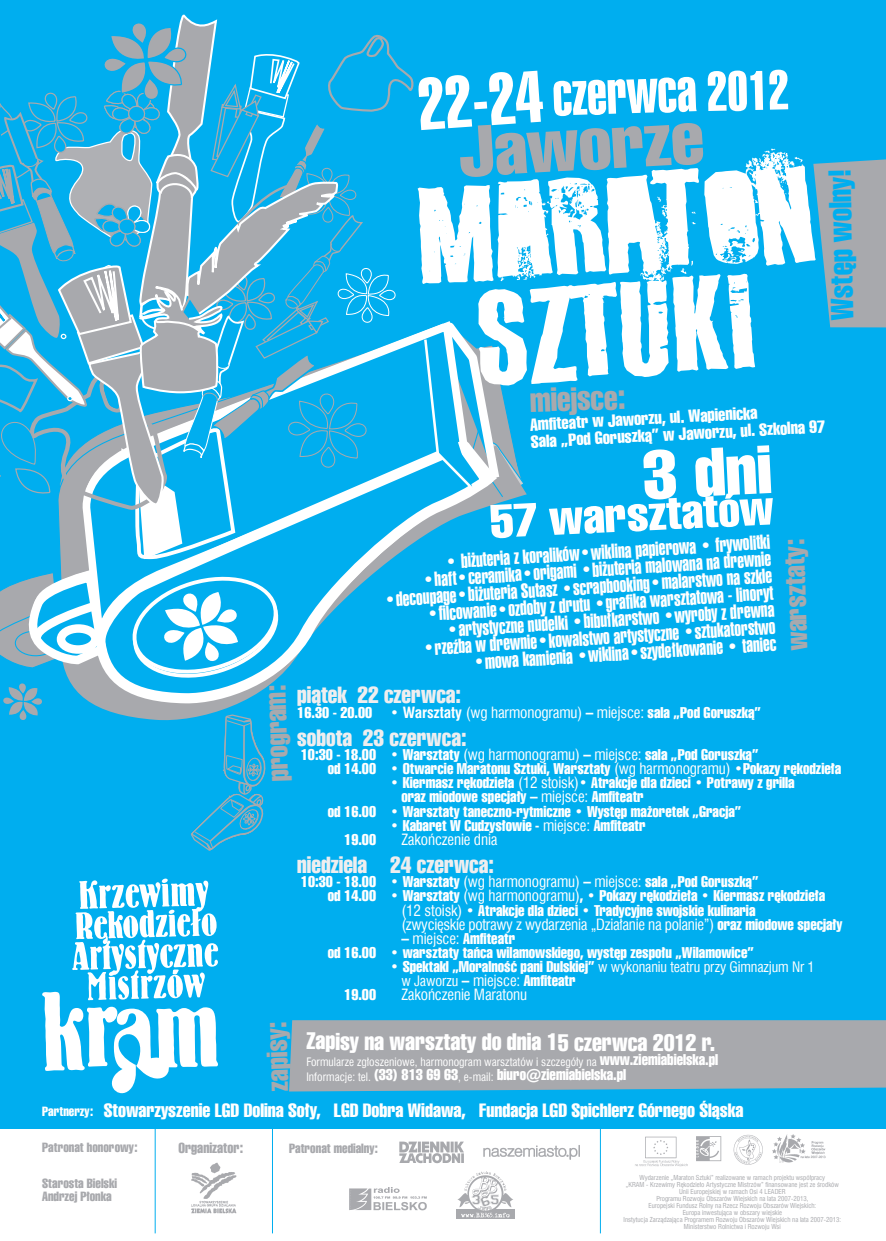
<style>
.page{position:relative;width:886px;height:1241px;background:#fff}
.page>*{position:absolute;margin:0;border:0;box-sizing:border-box;transform-origin:0 0}
.t1{font:126.88px "Octynaz";color:#fff;scale:1.07 1}
.t2{font:125.25px "Octynaz";color:#fff;scale:1.07 1}
.t3{font:71.06px "Swis 911 X Cm EU";color:#fff}
.t4{font:69.5px "Swis 911 Cm EU";color:#a8a9ad;scale:1.11 1}
.t5{font:66.25px "Swis 911 Cm EU";color:#fff;scale:1.11 1}
.t6{font:58.44px "Swis 911 X Cm EU";color:#fff}
.t7{font:54px "Swis 911 X Cm EU";color:#fff}
.t8{font:45.56px "Swis 911 Cm EU";color:#fff;scale:1.11 1}
.t9{font:32.06px "Swis 911 Cm EU";color:#a8a9ad}
.t10{font:30.88px "Swis 911 Cm EU";color:#00aeef}
.t11{font:28.06px "Swis 911 Cm EU";color:#a8a9ad}
.t12{font:23.25px "Swis 911 Cm EU";letter-spacing:-.005em;color:#fff}
.t13{font:22.69px "Swis 911 Cm EU";color:#eeeeef}
.t14{font:19.88px "Swis 911 X Cm EU";color:#fff}
.t15{font:18.75px "Swis 911 Cm EU";color:#fff}
.t16{font:17.06px/17.1px "Swis 911 Cm EU";color:#fff}
.t17{font:15.12px/14.1px "Swis 911 Cm EU";color:#fff}
.t18{font:15.12px "Swis 721 Cn EU";letter-spacing:-.02em;color:#fff}
.t19{font:14.19px "Swis 911 Cm EU";color:#a8a9ad}
.t20{font:13px/12.1px "Swis 911 Cm EU";color:#a8a9ad}
.t21{font:11.38px "Swis 721 Cn EU";color:#fff}
.t22{font:6.69px/6.9px "Swis 721 Cn EU";color:#a8a9ad;text-align:center}
.s1{font-family:"Swis 721 Cn EU";font-weight:700}
.s2{font-family:"Swis 721 Cn EU"}
.s3{font-family:"Swis 911 Cm EU"}
.s4{font-family:"Swis 721 Cn EU";font-size:14.12px}
.s5{font-family:"Swis 911 Cm EU";font-size:15.12px}
.s6{font-family:"Swis 721 Cn EU";font-size:11.38px}
.s7{font-size:13px}
</style>
<div class="page">
<div style="left:0;top:0;width:886px;height:1240px;background:#00aeef"></div>
<div style="left:0;top:1129px;width:886px;height:111px;background:#fff"></div>
<div style="left:289px;top:1020px;width:597px;height:71px;background:#a8a9ad"></div>
<svg style="left:42px;top:878px;width:176px;height:216px"></svg>
<img style="left:483px;top:1145px;width:97px;height:15px">
<img style="left:399px;top:1141px;width:65px;height:23px">
<img style="left:349px;top:1187px;width:78px;height:24px">
<img style="left:635px;top:1134px;width:191px;height:33px">
<div style="left:730px;top:1131px;width:40px;height:40px;background:#fff"></div>
<img style="left:733px;top:1134px;width:30px;height:31px">
<hr style="left:600px;top:1128px;width:1px;height:105px;background:#00aeef">
<hr style="left:155px;top:1128px;width:1px;height:105px;background:#00aeef">
<hr style="left:272px;top:1128px;width:1px;height:105px;background:#00aeef">
<svg style="left:813px;top:159px;width:73px;height:168px"></svg>
<svg style="left:0;top:14px;width:527px;height:837px"></svg>
<img style="left:191px;top:1162px;width:46px;height:52px">
<img style="left:456px;top:1171px;width:59px;height:47px">
<h3 class="t6" style="left:551px;top:62px;width:146px;rotate:-2deg">czerwca</h3>
<h3 class="t7" style="left:706px;top:61px;width:84px;rotate:-1deg">2012</h3>
<h3 class="t3" style="left:415px;top:65px;width:126px;rotate:-4deg">22-24</h3>
<h3 class="t4" style="left:457px;top:111px;width:222px;rotate:-3deg">Jaworze</h3>
<h1 class="t1" style="left:412px;top:162px;width:329px;rotate:-4deg">Maraton</h1>
<h3 class="t10" style="left:824px;top:320px;width:152px;rotate:-91deg">Wstęp wolny!</h3>
<h2 class="t2" style="left:471px;top:266px;width:263px;rotate:-4deg">Sztuki</h2>
<h3 class="t9" style="left:529px;top:382px;width:97px;rotate:-2deg">miejsce:</h3>
<p class="t16" style="left:530px;top:417px;width:296px;rotate:-3deg">Amfi teatr w Jaworzu, ul. Wapienicka<br>Sala „Pod Goruszką” w Jaworzu, ul. Szkolna 97</p>
<h3 class="t5" style="left:640px;top:437px;width:118px;rotate:-3deg">3 dni</h3>
<h3 class="t8" style="left:488px;top:496px;width:257px;rotate:-3deg">57 warsztatów</h3>
<h3 class="t14" style="left:445px;top:551px;width:327px;rotate:-4deg">• biżuteria z koralików•wiklina papierowa • frywolitki</h3>
<h3 class="t11" style="left:781px;top:651px;width:114px;rotate:-92deg">warsztaty:</h3>
<h3 class="t14" style="left:422px;top:570px;width:350px;rotate:-4deg">•haft•ceramika•origami •biżuteria malowana na drewnie</h3>
<h3 class="t14" style="left:384px;top:590px;width:390px;rotate:-4deg">•decoupage•biżuteria Sutasz •scrapbooking•malarstwo na szkle</h3>
<h3 class="t14" style="left:426px;top:604px;width:348px;rotate:-4deg">•fi lcowanie•ozdoby z drutu •grafi ka warsztatowa - linoryt</h3>
<h3 class="t14" style="left:446px;top:619px;width:330px;rotate:-4deg">•artystyczne nudelki •bibułkarstwo •wyroby z drewna</h3>
<h3 class="t14" style="left:422px;top:638px;width:355px;rotate:-4deg">•rzeźba w drewnie•kowalstwo artystyczne •sztukatorstwo</h3>
<h3 class="t14" style="left:472px;top:652px;width:305px;rotate:-4deg">•mowa kamienia •wiklina•szydełkowanie • taniec</h3>
<h3 class="t11" style="left:262px;top:782px;width:98px;rotate:-92deg">program:</h3>
<h3 class="t13" style="left:297px;top:682px;width:165px">piątek 22 czerwca:</h3>
<p class="t17" style="left:297px;top:706px;width:465px">16.30 - 20.00 • <span class="s1">Warsztaty</span> <span class="s2">(wg harmonogramu)</span> – <span class="s2">miejsce:</span> sala „Pod Goruszką”</p>
<h3 class="t13" style="left:297px;top:724px;width:171px">sobota 23 czerwca:</h3>
<p class="t17" style="left:328px;top:748px;width:515px;text-indent:-27px">10:30 - 18.00 • Warsztaty <span class="s2">(wg harmonogramu)</span> – <span class="s2">miejsce:</span> sala „Pod Goruszką”<br>od 14.00 • Otwarcie Maratonu Sztuki, Warsztaty <span class="s2">(wg harmonogramu)</span> •Pokazy rękodzieła</p>
<p class="t17" style="left:390px;top:776px;width:406px">• Kiermasz rękodzieła <span class="s2">(12 stoisk)•</span> Atrakcje dla dzieci • Potrawy z grilla</p>
<p class="t17" style="left:401px;top:790px;width:244px">oraz miodowe specjały – <span class="s2">miejsce:</span> Amfiteatr</p>
<p class="t17" style="left:328px;top:804px;width:415px">od 16.00 • Warsztaty taneczno-rytmiczne • Występ mażoretek „Gracja”</p>
<p class="t17" style="left:390px;top:819px;width:257px">• Kabaret W Cudzysłowie - <span class="s2">miejsce:</span> Amfiteatr</p>
<p class="t17" style="left:344px;top:833px;width:33px">19.00</p>
<p class="t18" style="left:401px;top:829px;width:98px">Zakończenie dnia</p>
<h3 class="t13" style="left:297px;top:851px;width:198px">niedziela 24 czerwca:</h3>
<p class="t17" style="left:301px;top:875px;width:459px">10:30 - 18.00 • Warsztaty <span class="s2">(wg harmonogramu)</span> – <span class="s2">miejsce:</span> sala „Pod Goruszką”</p>
<p class="t17" style="left:328px;top:889px;width:499px">od 14.00 • Warsztaty <span class="s2">(wg harmonogramu)</span>, • Pokazy rękodzieła • Kiermasz rękodzieła</p>
<p class="t17" style="left:401px;top:903px;width:355px"><span class="s2">(12 stoisk)</span> • Atrakcje dla dzieci • Tradycyjne swojskie kulinaria</p>
<p class="t18" style="left:401px;top:914px;width:442px">(zwycięskie potrawy z wydarzenia „Działanie na polanie”) <span class="s3">oraz miodowe specjały</span></p>
<p class="t17" style="left:328px;top:932px;width:427px;text-indent:74px">– <span class="s2">miejsce:</span> Amfiteatr<br>od 16.00 • warsztaty tańca wilamowskiego, występ zespołu „Wilamowice”</p>
<p class="t17" style="left:401px;top:960px;width:414px;text-indent:-11px">• Spektakl „Moralność pani Dulskiej” <span class="s4">w wykonaniu teatru przy Gimnazjum Nr 1 w Jaworzu</span> – <span class="s2">miejsce:</span> Amfiteatr</p>
<p class="t17" style="left:344px;top:988px;width:33px">19.00</p>
<p class="t18" style="left:401px;top:984px;width:127px">Zakończenie Maratonu</p>
<h3 class="t11" style="left:262px;top:1091px;width:72px;rotate:-92deg">zapisy:</h3>
<h3 class="t12" style="left:306px;top:1028px;width:410px">Zapisy na warsztaty do dnia 15 czerwca 2012 r.</h3>
<p class="t21" style="left:306px;top:1054px;width:413px">Formularze zgłoszeniowe, harmonogram warsztatów i szczegóły na <span class="s5">www.ziemiabielska.pl</span></p>
<p class="t17" style="left:306px;top:1067px;width:321px"><span class="s6">Informacje: tel.</span> (33) 813 69 63<span class="s6">, e-mail:</span> biuro@ziemiabielska.pl</p>
<p class="t15" style="left:42px;top:1098px;width:703px"><span class="s7">Partnerzy:</span> Stowarzyszenie LGD Dolina Soły, LGD Dobra Widawa, Fundacja LGD Spichlerz Górnego Śląska</p>
<p class="t20" style="left:42px;top:1141px;width:97px">Patronat honorowy:</p>
<p class="t19" style="left:178px;top:1139px;width:66px">Organizator:</p>
<p class="t20" style="left:289px;top:1142px;width:91px">Patronat medialny:</p>
<p class="t20" style="left:42px;top:1178px;width:76px">Starosta Bielski<br>Andrzej Płonka</p>
<p class="t22" style="left:624px;top:1173px;width:219px">Wydarzenie „Maraton Sztuki” realizowane w ramach projektu współpracy<br>„KRAM - Krzewimy Rękodzieło Artystyczne Mistrzów” finansowane jest ze środków Unii Europejskiej w ramach Osi 4 LEADER<br>Programu Rozwoju Obszarów Wiejskich na lata 2007-2013,<br>Europejski Fundusz Rolny na Rzecz Rozwoju Obszarów Wiejskich:<br>Europa inwestująca w obszary wiejskie<br>Instytucja Zarządzająca Programem Rozwoju Obszarów Wiejskich na lata 2007-2013:<br>Ministerstwo Rolnictwa i Rozwoju Wsi</p>
</div>
